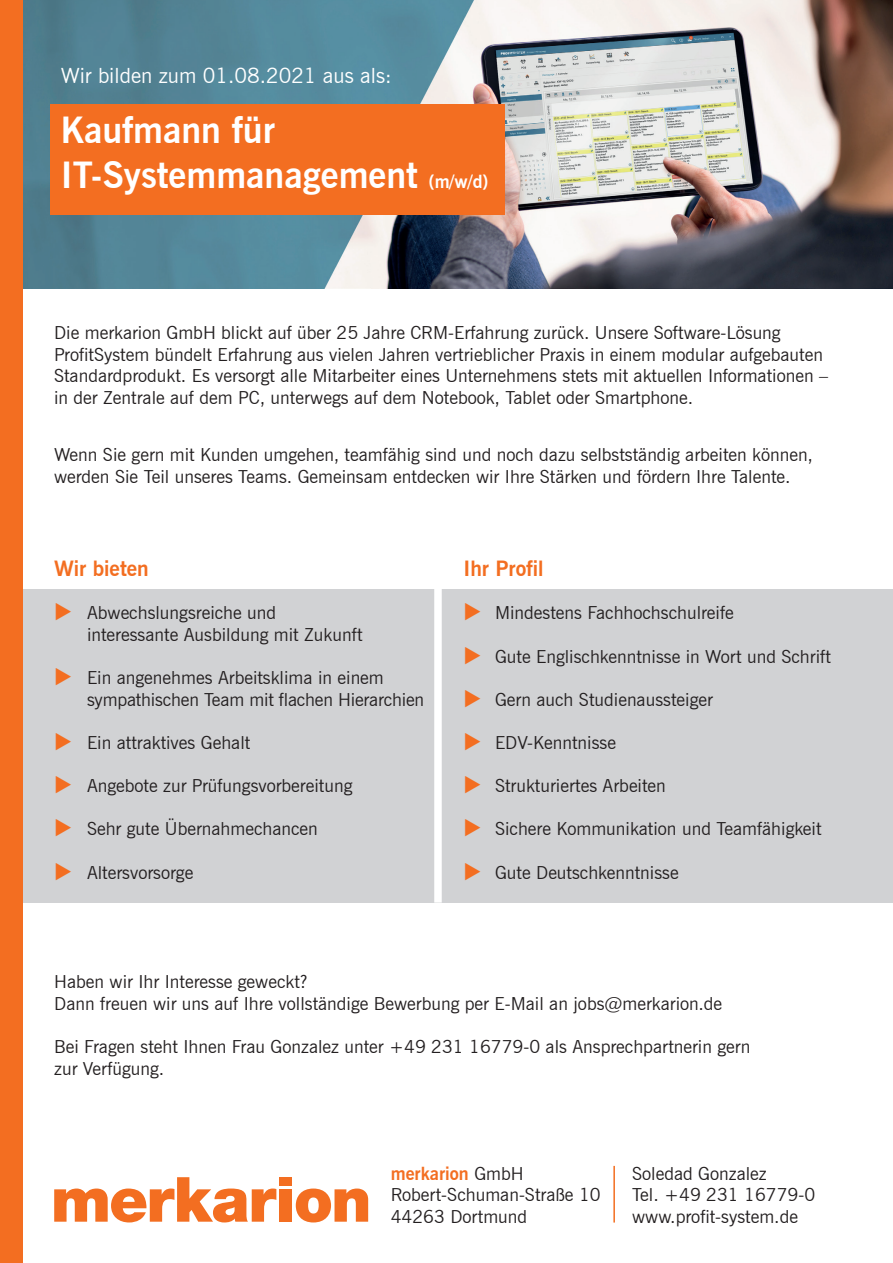
<style>
.page{position:relative;width:893px;height:1263px;background:#fff}
.page>*{position:absolute;margin:0;border:0;box-sizing:border-box;transform-origin:0 0}
.t1{font:700 36px/45px "News Gothic BT";color:#fff}
.t2{font:21px "News Gothic BT";color:#fff}
.t3{font:700 21px "News Gothic BT";color:#f36e21}
.t4{font:18px/21.6px "News Gothic BT";color:#231f20}
.s1{font-size:18px}
.s2{color:#f36e21}
.s3{font-weight:700;color:#f36e21}
</style>
<div class="page">
<img style="left:22px;top:0;width:871px;height:289px">
<div style="left:0;top:589px;width:893px;height:313px;background:#d1d2d4"></div>
<div style="left:0;top:0;width:22px;height:1263px;background:#f36e21"></div>
<div style="left:434px;top:564px;width:8px;height:338px;background:#fff"></div>
<svg style="left:54px;top:1177px;width:222px;height:45px"></svg>
<div style="left:280px;top:1177px;width:12px;height:9px;background:#f36e21"></div>
<div style="left:280px;top:1189px;width:12px;height:33px;background:#f36e21"></div>
<svg style="left:296px;top:1188px;width:72px;height:34px"></svg>
<hr style="left:613px;top:1166px;width:2px;height:56px;background:#f36e21">
<div style="left:50px;top:104px;width:454px;height:111px;background:#f36e21"></div>
<p class="t2" style="left:61px;top:63px;width:332px">Wir bilden zum 01.08.2021 aus als:</p>
<h1 class="t1" style="left:61px;top:108px;width:429px">Kaufmann für<br>IT-Systemmanagement <span class="s1">(m/w/d)</span></h1>
<p class="t4" style="left:54px;top:322px;width:776px">Die merkarion GmbH blickt auf über 25 Jahre CRM-Erfahrung zurück. Unsere Software-Lösung ProfitSystem bündelt Erfahrung aus vielen Jahren vertrieblicher Praxis in einem modular aufgebauten Standardprodukt. Es versorgt alle Mitarbeiter eines Unternehmens stets mit aktuellen Informationen – in der Zentrale auf dem PC, unterwegs auf dem Notebook, Tablet oder Smartphone.</p>
<p class="t4" style="left:54px;top:444px;width:760px">Wenn Sie gern mit Kunden umgehen, teamfähig sind und noch dazu selbstständig arbeiten können, werden Sie Teil unseres Teams. Gemeinsam entdecken wir Ihre Stärken und fördern Ihre Talente.</p>
<p class="t3" style="left:54px;top:556px;width:96px">Wir bieten</p>
<p class="t4" style="left:87px;top:602px;width:277px;text-indent:-33px"><span class="s2">◆</span> Abwechslungsreiche und interessante Ausbildung mit Zukunft</p>
<p class="t4" style="left:87px;top:667px;width:339px;text-indent:-33px"><span class="s2">◆</span> Ein angenehmes Arbeitsklima in einem sympathischen Team mit flachen Hierarchien</p>
<p class="t4" style="left:54px;top:732px;width:198px"><span class="s2">◆</span> Ein attraktives Gehalt</p>
<p class="t4" style="left:54px;top:775px;width:300px"><span class="s2">◆</span> Angebote zur Prüfungsvorbereitung</p>
<p class="t4" style="left:54px;top:818px;width:265px"><span class="s2">◆</span> Sehr gute Übernahmechancen</p>
<p class="t4" style="left:54px;top:861px;width:141px"><span class="s2">◆</span> Altersvorsorge</p>
<p class="t3" style="left:463px;top:556px;width:81px">Ihr Profil</p>
<p class="t4" style="left:463px;top:602px;width:272px"><span class="s2">◆</span> Mindestens Fachhochschulreife</p>
<p class="t4" style="left:463px;top:645px;width:369px"><span class="s2">◆</span> Gute Englischkenntnisse in Wort und Schrift</p>
<p class="t4" style="left:463px;top:688px;width:251px"><span class="s2">◆</span> Gern auch Studienaussteiger</p>
<p class="t4" style="left:463px;top:732px;width:154px"><span class="s2">◆</span> EDV-Kenntnisse</p>
<p class="t4" style="left:463px;top:775px;width:204px"><span class="s2">◆</span> Strukturiertes Arbeiten</p>
<p class="t4" style="left:463px;top:818px;width:360px"><span class="s2">◆</span> Sichere Kommunikation und Teamfähigkeit</p>
<p class="t4" style="left:463px;top:861px;width:217px"><span class="s2">◆</span> Gute Deutschkenntnisse</p>
<p class="t4" style="left:54px;top:971px;width:670px">Haben wir Ihr Interesse geweckt?<br>Dann freuen wir uns auf Ihre vollständige Bewerbung per E-Mail an jobs@merkarion.de</p>
<p class="t4" style="left:54px;top:1036px;width:698px">Bei Fragen steht Ihnen Frau Gonzalez unter +49 231 16779-0 als Ansprechpartnerin gern zur Verfügung.</p>
<p class="t4" style="left:391px;top:1162px;width:211px"><span class="s3">merkarion</span> GmbH<br>Robert-Schuman-Straße 10<br>44263 Dortmund</p>
<p class="t4" style="left:632px;top:1162px;width:184px">Soledad Gonzalez<br>Tel. +49 231 16779-0 www.profit-system.de</p>
</div>
